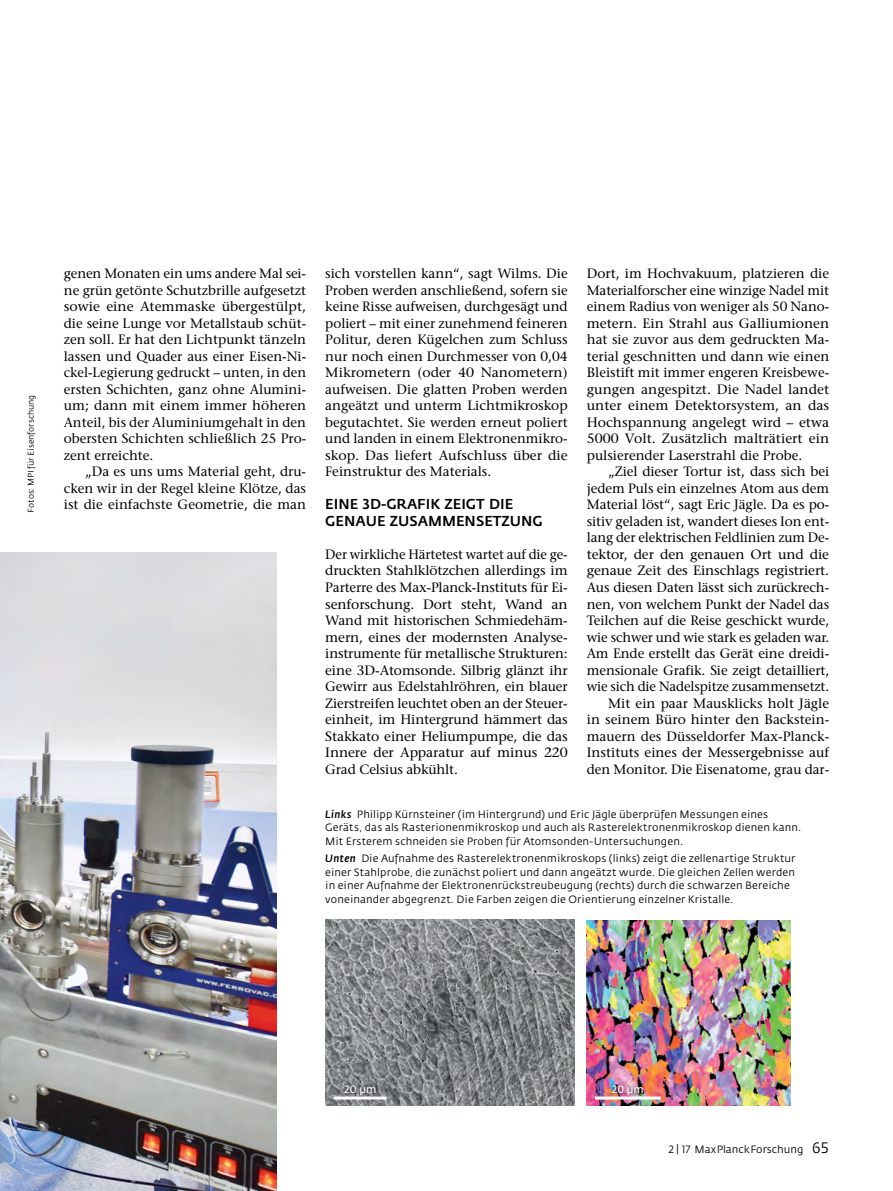
<style>
.page{position:relative;width:893px;height:1191px;background:#fff}
.page>*{position:absolute;margin:0;border:0;box-sizing:border-box;transform-origin:0 0}
.t1{font:500 14.25px/16.5px "Fedra Sans";color:#000}
.t2{font:13.5px/16.5px "Stone Serif";letter-spacing:-.01em;color:#000;text-align:justify}
.t3{font:10.5px/13.5px "Fedra Sans";letter-spacing:.01em;color:#000}
.t4{font:10.5px "Fedra Sans Normal SC";color:#fff}
.t5{font:8.25px "Fedra Sans";color:#000}
.s1{font-family:"Fedra Sans Medium SC";font-weight:400}
.s2{font-weight:500;font-style:italic}
.s3{font-family:"Fedra Sans"}
.s4{font-family:"Fedra Sans Book SC"}
.s5{font-family:"Fedra Sans Book SC";font-size:15px}
</style>
<div class="page">
<img style="left:0;top:553px;width:277px;height:638px">
<img style="left:586px;top:920px;width:205px;height:186px">
<img style="left:325px;top:919px;width:250px;height:187px">
<hr style="left:334px;top:1096px;width:53px;height:3px;background:#fff">
<div style="left:341px;top:1082px;width:38px;height:16px;background:#000;opacity:.75"></div>
<hr style="left:595px;top:1096px;width:66px;height:3px;background:#fff">
<div style="left:609px;top:1082px;width:38px;height:16px;background:#000;opacity:.75"></div>
<p class="t5" style="left:27px;top:512px;width:119px;rotate:-90deg">Fotos: MPI für Eisenforschung</p>
<p class="t2" style="left:64px;top:265px;width:244px">genen Monaten ein ums andere Mal sei&shy;ne grün getönte Schutzbrille aufgesetzt sowie eine Atemmaske übergestülpt, die seine Lunge vor Metallstaub schüt&shy;zen soll. Er hat den Lichtpunkt tänzeln lassen und Quader aus einer Eisen-Ni&shy;ckel-Legierung gedruckt – unten, in den ersten Schichten, ganz ohne Alumini&shy;um; dann mit einem immer höheren Anteil, bis der Aluminiumgehalt in den obersten Schichten schließlich 25 Pro&shy;zent erreichte.</p>
<p class="t2" style="left:64px;top:463px;width:244px;text-indent:21px">„Da es uns ums Material geht, dru&shy;cken wir in der Regel kleine Klötze, das ist die einfachste Geometrie, die man</p>
<p class="t2" style="left:325px;top:265px;width:244px">sich vorstellen kann“, sagt Wilms. Die Proben werden anschließend, sofern sie keine Risse aufweisen, durchgesägt und poliert – mit einer zunehmend feineren Politur, deren Kügelchen zum Schluss nur noch einen Durchmesser von 0,04<br>Mikrometern (oder 40 Nanometern) aufweisen. Die glatten Proben werden angeätzt und unterm Lichtmikroskop begutachtet. Sie werden erneut poliert und landen in einem Elektronenmikro&shy;skop. Das liefert Aufschluss über die Feinstruktur des Materials.</p>
<p class="t1" style="left:325px;top:496px;width:219px">EINE <span class="s1">3</span>D-GRAFIK ZEIGT DIE<br>GENAUE ZUSAMMENSETZUNG</p>
<p class="t2" style="left:325px;top:546px;width:244px">Der wirkliche Härtetest wartet auf die ge&shy;druckten Stahlklötzchen allerdings im Parterre des Max-Planck-Instituts für Ei&shy;senforschung. Dort steht, Wand an Wand mit historischen Schmiedehäm&shy;mern, eines der modernsten Analyse&shy;instrumente für metallische Strukturen: eine 3D-Atomsonde. Silbrig glänzt ihr Gewirr aus Edelstahlröhren, ein blauer Zierstreifen leuchtet oben an der Steuer&shy;einheit, im Hintergrund hämmert das Stakkato einer Heliumpumpe, die das Innere der Apparatur auf minus 220<br>Grad Celsius abkühlt.</p>
<p class="t2" style="left:587px;top:265px;width:244px">Dort, im Hochvakuum, platzieren die Materialforscher eine winzige Nadel mit einem Radius von weniger als 50 Nano&shy;metern. Ein Strahl aus Galliumionen hat sie zuvor aus dem gedruckten Ma&shy;terial geschnitten und dann wie einen Bleistift mit immer engeren Kreisbewe&shy;gungen angespitzt. Die Nadel landet unter einem Detektorsystem, an das Hochspannung angelegt wird – etwa 5000 Volt. Zusätzlich malträtiert ein pulsierender Laserstrahl die Probe.</p>
<p class="t2" style="left:587px;top:463px;width:244px;text-align:right">„Ziel dieser Tortur ist, dass sich bei jedem Puls ein einzelnes Atom aus dem Material löst“, sagt Eric Jägle. Da es po&shy;sitiv geladen ist, wandert dieses Ion ent&shy;lang der elektrischen Feldlinien zum De&shy;tektor, der den genauen Ort und die genaue Zeit des Einschlags registriert.<br>Aus diesen Daten lässt sich zurückrech&shy;nen, von welchem Punkt der Nadel das Teilchen auf die Reise geschickt wurde, wie schwer und wie stark es geladen war.<br>Am Ende erstellt das Gerät eine dreidi&shy;mensionale Grafik. Sie zeigt detailliert, wie sich die Nadelspitze zusammensetzt.<br>Mit ein paar Mausklicks holt Jägle<br>in seinem Büro hinter den Backstein&shy;mauern des Düsseldorfer Max-Planck-Instituts eines der Messergebnisse auf den Monitor. Die Eisenatome, grau dar-</p>
<p class="t3" style="left:325px;top:807px;width:478px"><span class="s2">Links</span> Philipp Kürnsteiner (im Hintergrund) und Eric Jägle überprüfen Messungen eines<br>Geräts, das als Rasterionenmikroskop und auch als Rasterelektronenmikroskop dienen kann.<br>Mit Ersterem schneiden sie Proben für Atomsonden-Untersuchungen.</p>
<p class="t3" style="left:325px;top:852px;width:472px"><span class="s2">Unten</span> Die Aufnahme des Rasterelektronenmikroskops (links) zeigt die zellenartige Struktur einer Stahlprobe, die zunächst poliert und dann angeätzt wurde. Die gleichen Zellen werden in einer Aufnahme der Elektronenrückstreubeugung (rechts) durch die schwarzen Bereiche voneinander abgegrenzt. Die Farben zeigen die Orientierung einzelner Kristalle.</p>
<p class="t4" style="left:344px;top:1083px;width:34px">20 <span class="s3">µm</span></p>
<p class="t4" style="left:612px;top:1083px;width:34px">20 <span class="s3">µm</span></p>
<p class="t3" style="left:669px;top:1143px;width:161px"><span class="s4">2 | 17</span> MaxPlanckForschung <span class="s5">65</span></p>
</div>
